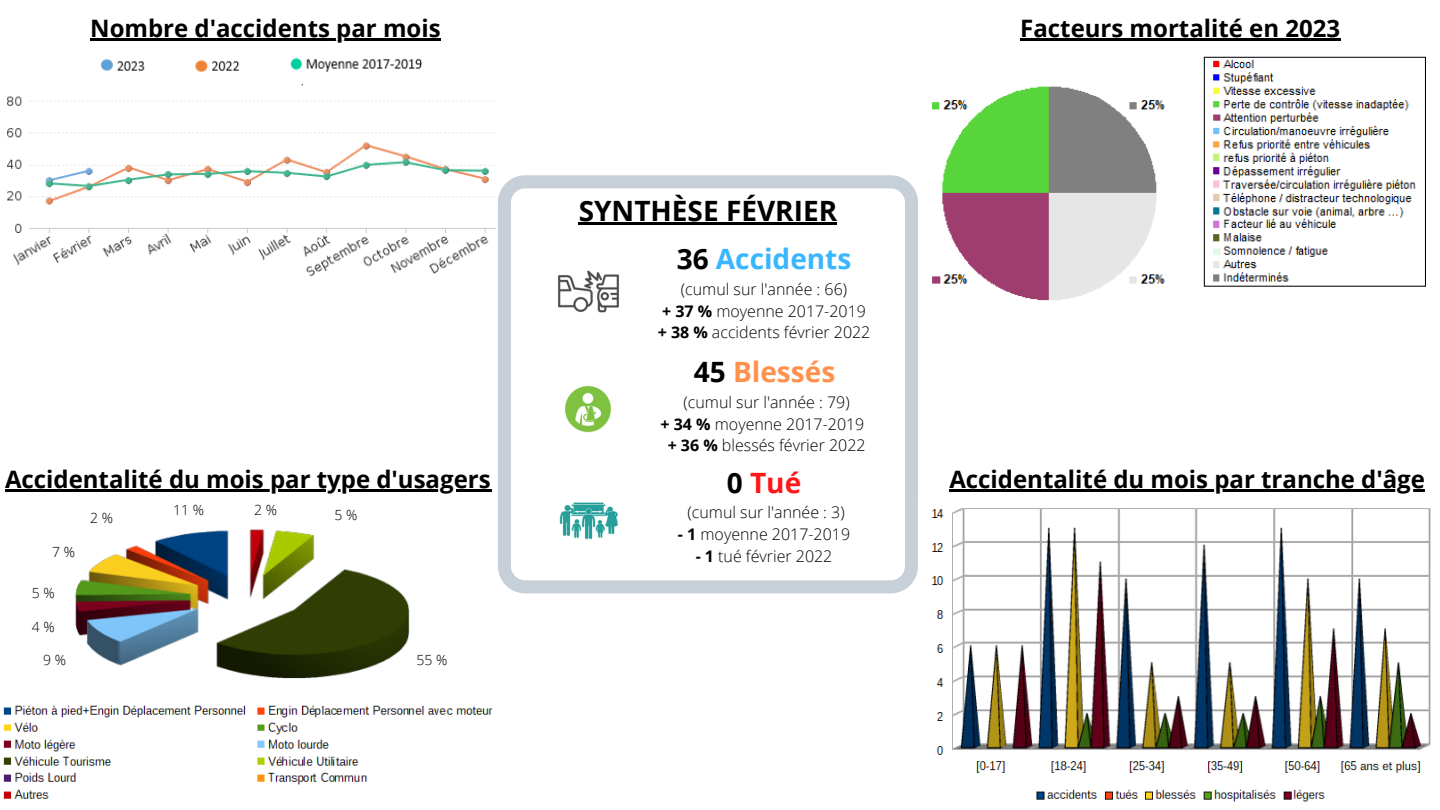
<style>
.page{position:relative;width:1440px;height:810px;background:#fff}
.page>*{position:absolute;margin:0;border:0;box-sizing:border-box;transform-origin:0 0}
.t1{font:700 28px "Open Sans";color:#000}
.t2{font:700 28px "Open Sans";color:#38b6ff}
.t3{font:700 28px "Open Sans";color:#ff914d}
.t4{font:700 28px "Open Sans";color:#ff1616}
.t5{font:700 24px "Open Sans";color:#000}
.t6{font:300 16px/21.8px "Open Sans";color:#000;text-align:center}
.t7{font:300 14px "Open Sans";color:#000}
.s1{color:#000}
.s2{font-weight:700}
</style>
<div class="page">
<svg style="left:498px;top:175px;width:420px;height:418px"></svg>
<img style="left:100px;top:58px;width:322px;height:14px">
<img style="left:7px;top:84px;width:489px;height:193px">
<img style="left:931px;top:508px;width:500px;height:294px">
<img style="left:3px;top:529px;width:490px;height:270px">
<img style="left:932px;top:56px;width:493px;height:245px">
<hr style="left:90px;top:38px;width:351px;height:2px;background:#000">
<hr style="left:949px;top:489px;width:476px;height:3px;background:#000">
<hr style="left:5px;top:489px;width:486px;height:3px;background:#000">
<hr style="left:1020px;top:38px;width:320px;height:2px;background:#000">
<hr style="left:579px;top:223px;width:258px;height:2px;background:#000">
<h2 class="t5" style="left:90px;top:11px;width:352px">Nombre d'accidents par mois</h2>
<h1 class="t1" style="left:579px;top:191px;width:260px">SYNTHÈSE FÉVRIER</h1>
<h1 class="t2" style="left:677px;top:239px;width:176px"><span class="s1">36</span> Accidents</h1>
<p class="t6" style="left:658px;top:278px;width:214px">(cumul sur l'année : 66)<br><span class="s2">+ 37 %</span> moyenne 2017-2019 <span class="s2">+ 38 %</span> accidents février 2022</p>
<h2 class="t5" style="left:1020px;top:11px;width:321px">Facteurs mortalité en 2023</h2>
<h1 class="t3" style="left:694px;top:352px;width:143px"><span class="s1">45</span> Blessés</h1>
<p class="t6" style="left:661px;top:391px;width:207px">(cumul sur l'année : 79)<br><span class="s2">+ 34 %</span> moyenne 2017-2019 <span class="s2">+ 36 %</span> blessés février 2022</p>
<h1 class="t4" style="left:727px;top:463px;width:76px"><span class="s1">0</span> Tué</h1>
<p class="t6" style="left:688px;top:501px;width:159px">(cumul sur l'année : 3)</p>
<p class="t6" style="left:678px;top:523px;width:174px"><span class="s2">- 1</span> moyenne 2017-2019</p>
<p class="t6" style="left:696px;top:545px;width:138px"><span class="s2">- 1</span> tué février 2022</p>
<h2 class="t5" style="left:5px;top:462px;width:487px">Accidentalité du mois par type d'usagers</h2>
<h2 class="t5" style="left:949px;top:462px;width:477px">Accidentalité du mois par tranche d'âge</h2>
<p class="t7" style="left:173px;top:500px;width:32px">11 %</p>
<p class="t7" style="left:254px;top:500px;width:24px">2 %</p>
<p class="t7" style="left:335px;top:505px;width:24px">5 %</p>
<p class="t7" style="left:90px;top:508px;width:24px">2 %</p>
<p class="t7" style="left:52px;top:542px;width:24px">7 %</p>
<p class="t7" style="left:32px;top:583px;width:24px">5 %</p>
<p class="t7" style="left:32px;top:617px;width:24px">4 %</p>
<p class="t7" style="left:43px;top:650px;width:24px">9 %</p>
<p class="t7" style="left:416px;top:650px;width:32px">55 %</p>
</div>
